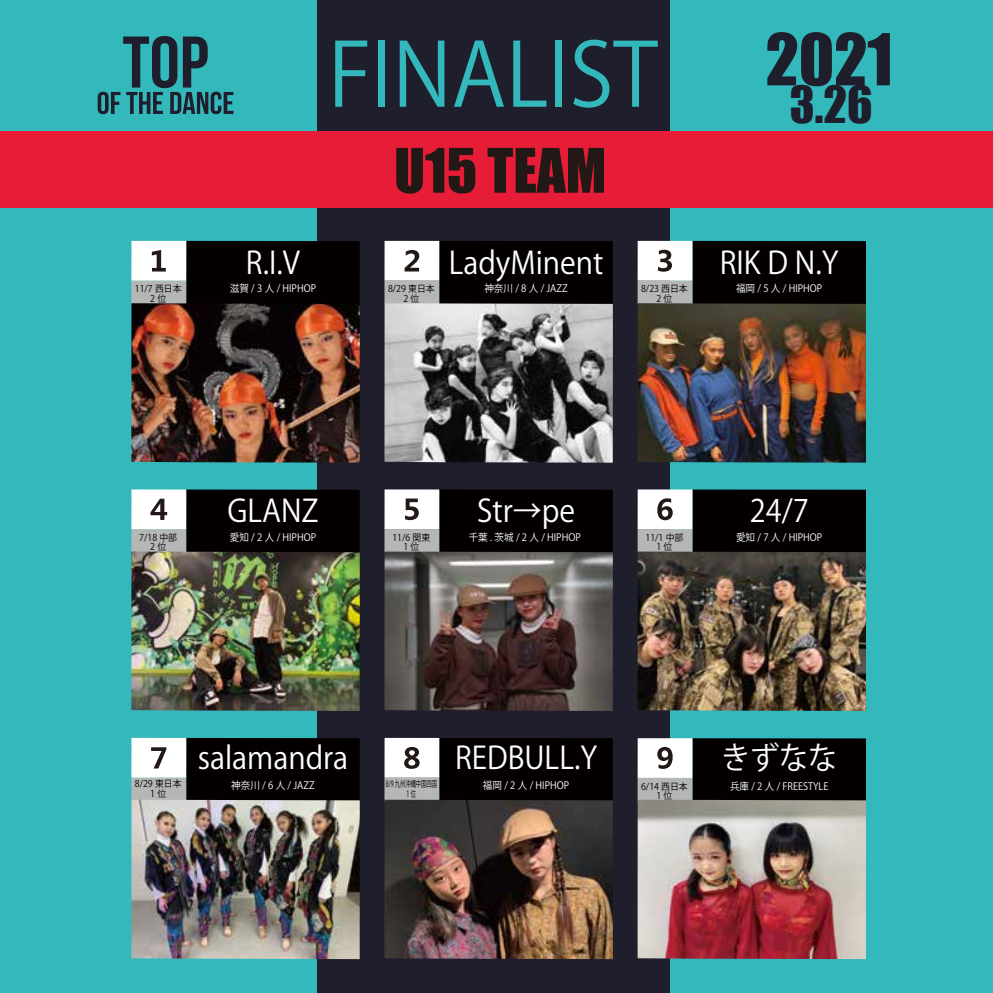
<style>
.page{position:relative;width:993px;height:993px;background:#fff}
.page>*{position:absolute;margin:0;border:0;box-sizing:border-box;transform-origin:0 0}
.t1{font:65.98px "Impact";color:#1f1e2c}
.t2{font:56.7px "Impact";color:#221815}
.t3{font:47.07px "Impact";color:#1f1e2c}
.t4{font:30.8px "Koz Go Pr 6 N";color:#fff;scale:.94 1}
.t5{font:10.15px "Koz Go Pr 6 N";color:#fff;scale:.94 1}
.t6{font:9.28px "Koz Go Pr 6 N";color:#040000;scale:.94 1}
.t7{font:8.58px/9.3px "Koz Go Pr 6 N";color:#040000;text-align:center;scale:.61 1}
</style>
<div class="page">
<div style="left:0;top:0;width:992px;height:992px;background:#33b8bb"></div>
<div style="left:317px;top:0;width:352px;height:992px;background:#1f1e2c"></div>
<div style="left:186px;top:241px;width:173px;height:63px;background:#040000"></div>
<svg style="left:131px;top:280px;width:55px;height:23px"></svg>
<div style="left:131px;top:241px;width:55px;height:39px;background:#fff"></div>
<svg style="left:152px;top:250px;width:14px;height:21px"></svg>
<div style="left:439px;top:489px;width:173px;height:63px;background:#040000"></div>
<svg style="left:384px;top:529px;width:55px;height:22px"></svg>
<div style="left:384px;top:489px;width:55px;height:40px;background:#fff"></div>
<img style="left:384px;top:551px;width:228px;height:159px">
<div style="left:186px;top:489px;width:173px;height:63px;background:#040000"></div>
<svg style="left:131px;top:529px;width:55px;height:22px"></svg>
<div style="left:131px;top:489px;width:55px;height:40px;background:#fff"></div>
<img style="left:131px;top:551px;width:228px;height:159px">
<div style="left:692px;top:738px;width:173px;height:63px;background:#040000"></div>
<svg style="left:637px;top:777px;width:55px;height:22px"></svg>
<div style="left:637px;top:738px;width:55px;height:39px;background:#fff"></div>
<img style="left:637px;top:799px;width:228px;height:159px">
<div style="left:692px;top:489px;width:173px;height:63px;background:#040000"></div>
<svg style="left:637px;top:529px;width:55px;height:22px"></svg>
<div style="left:637px;top:489px;width:55px;height:40px;background:#fff"></div>
<svg style="left:150px;top:498px;width:17px;height:21px"></svg>
<svg style="left:405px;top:498px;width:13px;height:22px"></svg>
<svg style="left:657px;top:498px;width:15px;height:22px"></svg>
<svg style="left:657px;top:747px;width:15px;height:21px"></svg>
<img style="left:131px;top:303px;width:228px;height:159px">
<div style="left:692px;top:241px;width:173px;height:63px;background:#040000"></div>
<svg style="left:637px;top:280px;width:55px;height:23px"></svg>
<div style="left:637px;top:241px;width:55px;height:39px;background:#fff"></div>
<img style="left:637px;top:303px;width:228px;height:159px">
<div style="left:439px;top:241px;width:173px;height:63px;background:#040000"></div>
<svg style="left:384px;top:280px;width:55px;height:23px"></svg>
<div style="left:384px;top:241px;width:55px;height:39px;background:#fff"></div>
<img style="left:384px;top:303px;width:228px;height:159px">
<img style="left:637px;top:551px;width:228px;height:159px">
<div style="left:186px;top:737px;width:173px;height:64px;background:#040000"></div>
<svg style="left:131px;top:777px;width:55px;height:22px"></svg>
<div style="left:131px;top:737px;width:55px;height:40px;background:#fff"></div>
<img style="left:131px;top:799px;width:228px;height:159px">
<div style="left:439px;top:737px;width:173px;height:64px;background:#040000"></div>
<svg style="left:384px;top:777px;width:55px;height:22px"></svg>
<div style="left:384px;top:737px;width:55px;height:40px;background:#fff"></div>
<img style="left:384px;top:799px;width:228px;height:159px">
<svg style="left:404px;top:250px;width:15px;height:21px"></svg>
<svg style="left:658px;top:250px;width:13px;height:21px"></svg>
<svg style="left:151px;top:747px;width:15px;height:21px"></svg>
<svg style="left:404px;top:747px;width:15px;height:21px"></svg>
<svg style="left:335px;top:41px;width:32px;height:66px"></svg>
<div style="left:378px;top:41px;width:7px;height:66px;background:#33b8bb"></div>
<svg style="left:399px;top:41px;width:45px;height:66px"></svg>
<svg style="left:454px;top:41px;width:50px;height:66px"></svg>
<svg style="left:513px;top:41px;width:33px;height:66px"></svg>
<div style="left:555px;top:41px;width:7px;height:66px;background:#33b8bb"></div>
<svg style="left:573px;top:40px;width:84px;height:68px"></svg>
<svg style="left:98px;top:36px;width:135px;height:78px"></svg>
<div style="left:0;top:131px;width:992px;height:76px;background:#e71d37"></div>
<h3 class="t4" style="left:246px;top:245px;width:59px">R.I.V</h3>
<p class="t6" style="left:135px;top:284px;width:51px">11/7 西日本</p>
<p class="t5" style="left:230px;top:283px;width:93px">滋賀 / 3 人 / HIPHOP</p>
<p class="t6" style="left:150px;top:293px;width:18px">2 位</p>
<h2 class="t2" style="left:394px;top:126px;width:214px">U15 TEAM</h2>
<h3 class="t4" style="left:448px;top:245px;width:166px">LadyMinent</h3>
<p class="t6" style="left:388px;top:284px;width:51px">8/29 東日本</p>
<p class="t5" style="left:484px;top:283px;width:90px">神奈川 / 8 人 / JAZZ</p>
<p class="t6" style="left:403px;top:293px;width:18px">2 位</p>
<h1 class="t1" style="left:765px;top:8px;width:128px">2021</h1>
<h3 class="t3" style="left:789px;top:68px;width:84px">3.26</h3>
<h3 class="t4" style="left:719px;top:245px;width:128px">RIK D N.Y</h3>
<p class="t6" style="left:641px;top:284px;width:51px">8/23 西日本</p>
<p class="t5" style="left:735px;top:283px;width:93px">福岡 / 5 人 / HIPHOP</p>
<p class="t6" style="left:656px;top:293px;width:18px">2 位</p>
<h3 class="t4" style="left:227px;top:493px;width:99px">GLANZ</h3>
<p class="t6" style="left:139px;top:532px;width:42px">7/18 中部</p>
<p class="t5" style="left:230px;top:531px;width:93px">愛知 / 2 人 / HIPHOP</p>
<p class="t6" style="left:150px;top:541px;width:18px">2 位</p>
<h3 class="t4" style="left:477px;top:493px;width:106px">Str→pe</h3>
<p class="t6" style="left:392px;top:532px;width:42px">11/6 関東</p>
<p class="t5" style="left:468px;top:531px;width:121px">千葉 . 茨城 / 2 人 / HIPHOP</p>
<p class="t6" style="left:403px;top:541px;width:18px">1位</p>
<h3 class="t4" style="left:749px;top:493px;width:64px">24/7</h3>
<p class="t6" style="left:645px;top:532px;width:42px">11/1 中部</p>
<p class="t5" style="left:735px;top:531px;width:93px">愛知 / 7 人 / HIPHOP</p>
<p class="t6" style="left:656px;top:541px;width:18px">1 位</p>
<h3 class="t4" style="left:198px;top:740px;width:161px">salamandra</h3>
<p class="t6" style="left:135px;top:778px;width:51px">8/29 東日本</p>
<p class="t5" style="left:231px;top:779px;width:90px">神奈川 / 6 人 / JAZZ</p>
<p class="t6" style="left:150px;top:787px;width:18px">1 位</p>
<p class="t7" style="left:386px;top:779px;width:85px">8/9 九州沖縄中国四国<br>1 位</p>
<h3 class="t4" style="left:455px;top:740px;width:152px">REDBULL.Y</h3>
<p class="t5" style="left:483px;top:779px;width:93px">福岡 / 2 人 / HIPHOP</p>
<h3 class="t4" style="left:721px;top:740px;width:125px">きずなな</h3>
<p class="t6" style="left:641px;top:781px;width:51px">6/14 西日本</p>
<p class="t5" style="left:729px;top:780px;width:106px">兵庫 / 2 人 / FREESTYLE</p>
<p class="t6" style="left:656px;top:790px;width:18px">1 位</p>
</div>
